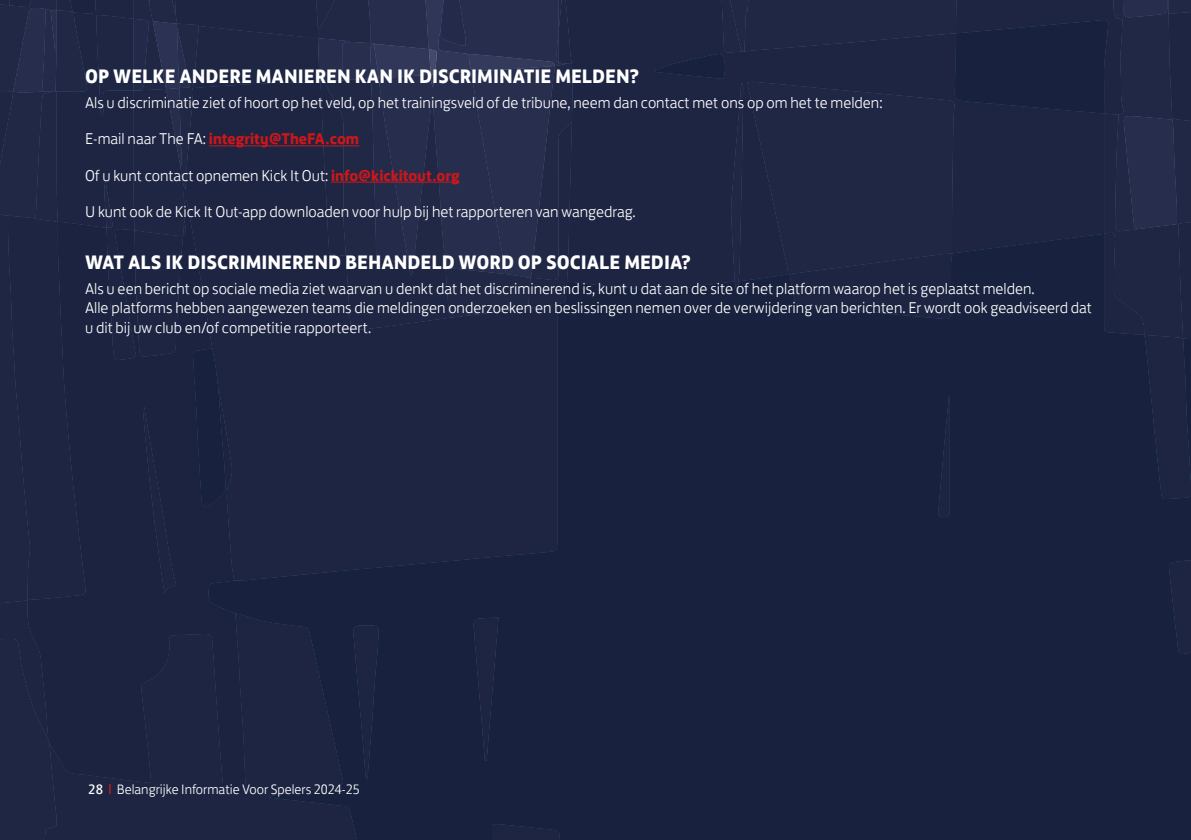
<style>
.page{position:relative;width:1191px;height:840px;background:#fff}
.page>*{position:absolute;margin:0;border:0;box-sizing:border-box;transform-origin:0 0}
.t1{font:700 20px "FS Jack";color:#fff}
.t2{font:300 16px/19.2px "FS Jack";color:#fff}
.t3{font:700 16px "FS Jack";color:#cd1719}
.t4{font:300 14px "FS Jack";color:#fff}
.s1{font-weight:300;color:#fff}
.s2{font-weight:700;color:#cd1719}
.s3{font-weight:400}
.s4{font-weight:400;color:#da1a15}
</style>
<div class="page">
<div style="left:0;top:0;width:1191px;height:839px;background:#1d2542"></div>
<hr style="left:209px;top:145px;width:150px;height:1px;background:#cd1719">
<hr style="left:331px;top:182px;width:129px;height:1px;background:#cd1719">
<p class="t1" style="left:85px;top:59px;width:556px">OP WELKE ANDERE MANIEREN KAN IK DISCRIMINATIE MELDEN?</p>
<p class="t2" style="left:85px;top:91px;width:799px">Als u discriminatie ziet of hoort op het veld, op het trainingsveld of de tribune, neem dan contact met ons op om het te melden:</p>
<p class="t3" style="left:85px;top:125px;width:276px"><span class="s1">E-mail naar The FA:</span> integrity@TheFA.com</p>
<p class="t2" style="left:85px;top:164px;width:376px">Of u kunt contact opnemen Kick It Out: <span class="s2">info@kickitout.org</span></p>
<p class="t2" style="left:85px;top:200px;width:552px">U kunt ook de Kick It Out-app downloaden voor hulp bij het rapporteren van wangedrag.</p>
<p class="t1" style="left:85px;top:245px;width:607px">WAT ALS IK DISCRIMINEREND BEHANDELD WORD OP SOCIALE MEDIA?</p>
<p class="t2" style="left:85px;top:277px;width:1008px">Als u een bericht op sociale media ziet waarvan u denkt dat het discriminerend is, kunt u dat aan de site of het platform waarop het is geplaatst melden.<br>Alle platforms hebben aangewezen teams die meldingen onderzoeken en beslissingen nemen over de verwijdering van berichten. Er wordt ook geadviseerd dat u dit bij uw club en/of competitie rapporteert.</p>
<p class="t4" style="left:88px;top:777px;width:273px"><span class="s3">28</span> <span class="s4">|</span> Belangrijke Informatie Voor Spelers 2024-25</p>
</div>
